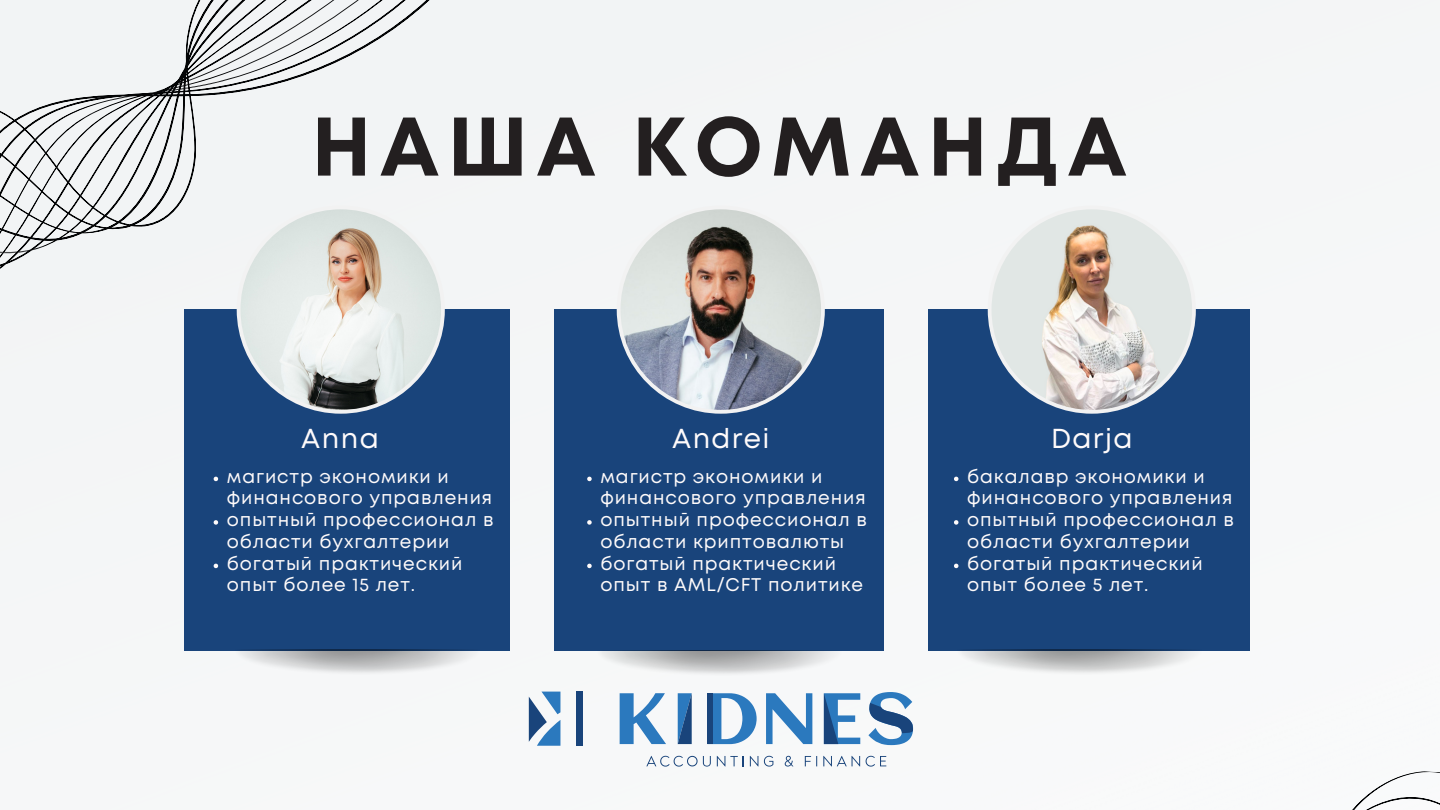
<style>
.page{position:relative;width:1440px;height:810px;background:#fff}
.page>*{position:absolute;margin:0;border:0;box-sizing:border-box;transform-origin:0 0}
.t1{font:700 82.9px "Mont";letter-spacing:.1em;color:#231f20}
.t2{font:27.4px "Mont";letter-spacing:.05em;color:#fffbfb}
.t3{font:18.4px/21.8px "Mont";letter-spacing:.05em;color:#fffbfb}
</style>
<div class="page">
<div style="left:0;top:0;width:1440px;height:767px;background:#f5f6f7"></div>
<div style="left:0;top:0;width:537px;height:562px;background:#f2f4f5"></div>
<svg style="left:923px;top:739px;width:517px;height:71px"></svg>
<div style="left:185px;top:310px;width:325px;height:341px;background:#19447b"></div>
<div style="left:554px;top:310px;width:330px;height:341px;background:#19447b"></div>
<svg style="left:617px;top:206px;width:208px;height:208px"></svg>
<div style="left:929px;top:310px;width:321px;height:341px;background:#19447b"></div>
<img style="left:234px;top:649px;width:248px;height:26px">
<img style="left:596px;top:650px;width:248px;height:26px">
<img style="left:956px;top:649px;width:248px;height:26px">
<svg style="left:214px;top:477px;width:4px;height:4px"></svg>
<svg style="left:214px;top:520px;width:4px;height:5px"></svg>
<svg style="left:214px;top:564px;width:4px;height:4px"></svg>
<svg style="left:954px;top:477px;width:4px;height:4px"></svg>
<svg style="left:954px;top:520px;width:4px;height:5px"></svg>
<svg style="left:954px;top:564px;width:4px;height:4px"></svg>
<svg style="left:587px;top:477px;width:5px;height:4px"></svg>
<svg style="left:587px;top:520px;width:5px;height:5px"></svg>
<svg style="left:587px;top:564px;width:5px;height:4px"></svg>
<svg style="left:646px;top:756px;width:65px;height:11px"></svg>
<svg style="left:717px;top:756px;width:27px;height:10px"></svg>
<svg style="left:750px;top:756px;width:8px;height:10px"></svg>
<svg style="left:764px;top:756px;width:9px;height:11px"></svg>
<svg style="left:785px;top:756px;width:8px;height:11px"></svg>
<svg style="left:805px;top:756px;width:12px;height:10px"></svg>
<svg style="left:823px;top:756px;width:37px;height:10px"></svg>
<svg style="left:866px;top:756px;width:20px;height:11px"></svg>
<svg style="left:529px;top:692px;width:31px;height:54px"></svg>
<div style="left:576px;top:692px;width:7px;height:54px;background:#19447b"></div>
<svg style="left:620px;top:693px;width:46px;height:51px"></svg>
<svg style="left:766px;top:693px;width:46px;height:51px"></svg>
<svg style="left:678px;top:693px;width:14px;height:51px"></svg>
<svg style="left:824px;top:693px;width:36px;height:51px"></svg>
<svg style="left:867px;top:692px;width:46px;height:53px"></svg>
<svg style="left:713px;top:693px;width:44px;height:51px"></svg>
<div style="left:707px;top:693px;width:6px;height:51px;background:#19447b"></div>
<svg style="left:237px;top:206px;width:208px;height:208px"></svg>
<svg style="left:988px;top:206px;width:208px;height:208px"></svg>
<h1 class="t1" style="left:311px;top:116px;width:817px">НАША КОМАНДА</h1>
<h2 class="t2" style="left:301px;top:428px;width:79px">Anna</h2>
<p class="t3" style="left:227px;top:467px;width:268px">магистр экономики и финансового управления опытный профессионал в области бухгалтерии богатый практический опыт более 15 лет.</p>
<h2 class="t2" style="left:672px;top:428px;width:99px">Andrei</h2>
<h2 class="t2" style="left:1051px;top:428px;width:83px">Darja</h2>
<p class="t3" style="left:967px;top:467px;width:268px">бакалавр экономики и финансового управления опытный профессионал в области бухгалтерии богатый практический опыт более 5 лет.</p>
<p class="t3" style="left:600px;top:467px;width:268px">магистр экономики и финансового управления опытный профессионал в области криптовалюты богатый практический опыт в AML/CFT политике</p>
</div>
